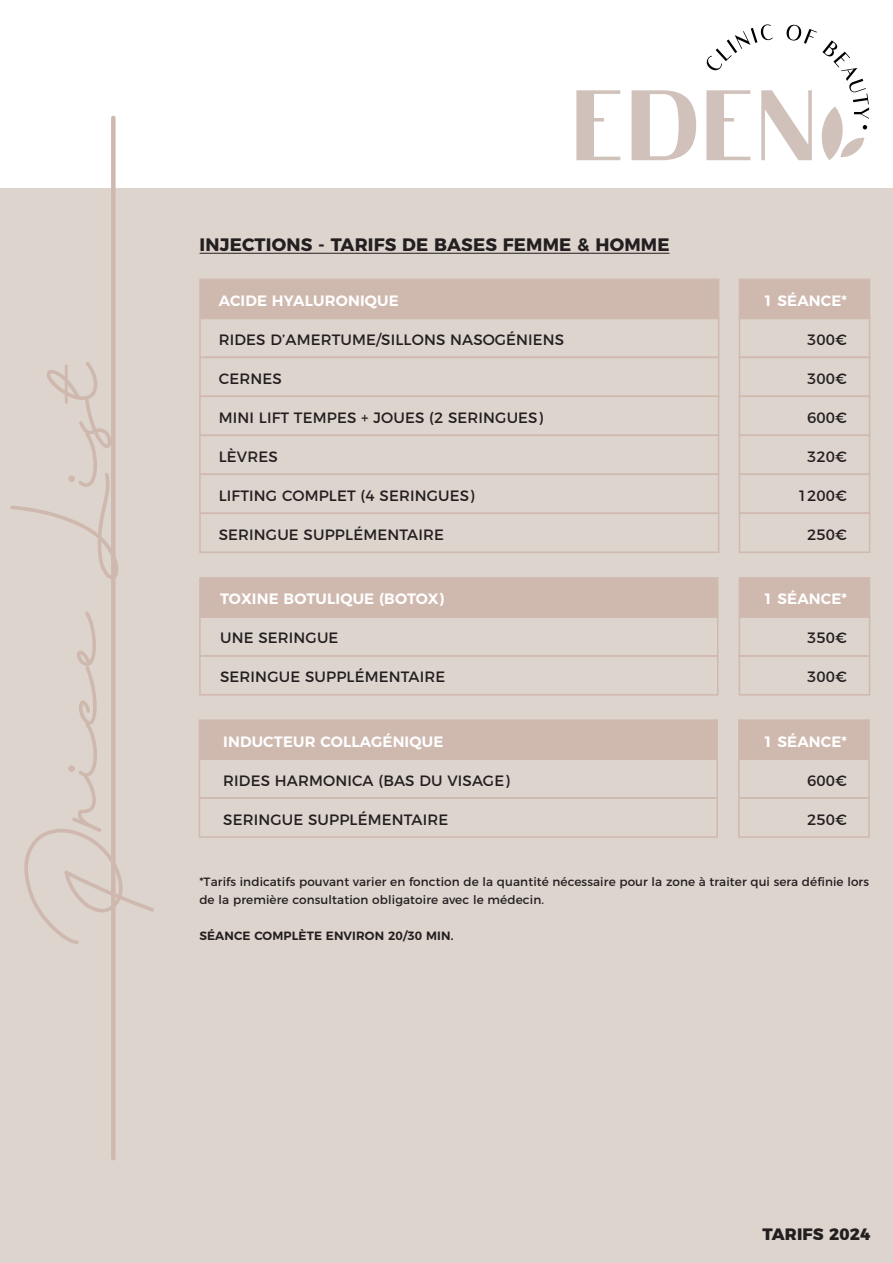
<style>
.page{position:relative;width:893px;height:1263px;background:#ddd4cd}
.page>*{position:absolute;margin:0;border:0;box-sizing:border-box;transform-origin:0 0}
.t1{font:100.5px "Monalisa";color:#cfb9af}
.t2{font:700 18px "Montserrat";letter-spacing:.01em;color:#231f20}
.t3{font:800 16.5px "Montserrat";letter-spacing:.01em;color:#231f20}
.t4{font:15px "Montserrat";letter-spacing:.01em;color:#231f20}
.t5{font:600 15px "Montserrat";letter-spacing:.01em;color:#fff}
.t6{font:12px/18px "Montserrat";letter-spacing:.01em;color:#231f20}
.t7{font:600 12px "Montserrat";letter-spacing:.01em;color:#231f20}
</style>
<div class="page">
<div style="left:0;top:0;width:893px;height:187px;background:#fff"></div>
<svg style="left:632px;top:90px;width:64px;height:70px"></svg>
<svg style="left:576px;top:90px;width:44px;height:70px"></svg>
<svg style="left:706px;top:24px;width:163px;height:136px"></svg>
<div style="left:111px;top:118px;width:5px;height:1040px;background:#cfb9af"></div>
<div style="left:199px;top:318px;width:520px;height:40px;border:2px solid #d0b9af"></div>
<div style="left:199px;top:357px;width:520px;height:40px;border:2px solid #d0b9af"></div>
<div style="left:739px;top:318px;width:131px;height:40px;border:2px solid #d0b9af"></div>
<div style="left:739px;top:357px;width:131px;height:40px;border:2px solid #d0b9af"></div>
<div style="left:199px;top:396px;width:520px;height:40px;border:2px solid #d0b9af"></div>
<div style="left:199px;top:434px;width:520px;height:41px;border:2px solid #d0b9af"></div>
<div style="left:739px;top:396px;width:131px;height:40px;border:2px solid #d0b9af"></div>
<div style="left:739px;top:434px;width:131px;height:41px;border:2px solid #d0b9af"></div>
<div style="left:199px;top:279px;width:520px;height:40px;background:#cfb9af"></div>
<div style="left:739px;top:279px;width:131px;height:40px;background:#cfb9af"></div>
<div style="left:199px;top:473px;width:520px;height:41px;border:2px solid #d0b9af"></div>
<div style="left:739px;top:473px;width:131px;height:41px;border:2px solid #d0b9af"></div>
<div style="left:199px;top:512px;width:520px;height:41px;border:2px solid #d0b9af"></div>
<div style="left:739px;top:512px;width:131px;height:41px;border:2px solid #d0b9af"></div>
<div style="left:199px;top:655px;width:519px;height:41px;border:2px solid #d0b9af"></div>
<div style="left:739px;top:616px;width:131px;height:41px;border:2px solid #d0b9af"></div>
<div style="left:739px;top:655px;width:131px;height:41px;border:2px solid #d0b9af"></div>
<div style="left:199px;top:577px;width:519px;height:41px;background:#cfb9af"></div>
<div style="left:739px;top:577px;width:131px;height:41px;background:#cfb9af"></div>
<div style="left:199px;top:797px;width:519px;height:41px;border:2px solid #d0b9af"></div>
<div style="left:738px;top:758px;width:132px;height:41px;border:2px solid #d0b9af"></div>
<div style="left:738px;top:797px;width:132px;height:41px;border:2px solid #d0b9af"></div>
<div style="left:199px;top:719px;width:519px;height:41px;background:#cfb9af;border:2px solid #d0b9af"></div>
<div style="left:738px;top:719px;width:132px;height:41px;background:#cfb9af;border:2px solid #d0b9af"></div>
<hr style="left:200px;top:253px;width:469px;height:1px;background:#231f20">
<h1 class="t1" style="left:4px;top:944px;width:589px;rotate:-90deg">Price List</h1>
<p class="t2" style="left:200px;top:230px;width:471px">INJECTIONS - TARIFS DE BASES FEMME &amp; HOMME</p>
<p class="t5" style="left:219px;top:289px;width:181px">ACIDE HYALURONIQUE</p>
<p class="t5" style="left:763px;top:289px;width:85px">1 SÉANCE*</p>
<p class="t4" style="left:219px;top:328px;width:347px">RIDES D’AMERTUME/SILLONS NASOGÉNIENS</p>
<p class="t4" style="left:219px;top:367px;width:64px">CERNES</p>
<p class="t4" style="left:219px;top:406px;width:326px">MINI LIFT TEMPES + JOUES (2 SERINGUES)</p>
<p class="t4" style="left:219px;top:445px;width:60px">LÈVRES</p>
<p class="t4" style="left:219px;top:484px;width:257px">LIFTING COMPLET (4 SERINGUES)</p>
<p class="t4" style="left:219px;top:523px;width:227px">SERINGUE SUPPLÉMENTAIRE</p>
<p class="t4" style="left:807px;top:328px;width:42px">300€</p>
<p class="t4" style="left:807px;top:367px;width:42px">300€</p>
<p class="t4" style="left:807px;top:406px;width:42px">600€</p>
<p class="t4" style="left:807px;top:445px;width:42px">320€</p>
<p class="t4" style="left:798px;top:484px;width:51px">1200€</p>
<p class="t4" style="left:807px;top:523px;width:42px">250€</p>
<p class="t5" style="left:220px;top:586px;width:225px">TOXINE BOTULIQUE (BOTOX)</p>
<p class="t5" style="left:763px;top:586px;width:85px">1 SÉANCE*</p>
<p class="t4" style="left:220px;top:625px;width:120px">UNE SERINGUE</p>
<p class="t4" style="left:220px;top:664px;width:227px">SERINGUE SUPPLÉMENTAIRE</p>
<p class="t4" style="left:807px;top:625px;width:42px">350€</p>
<p class="t4" style="left:807px;top:664px;width:42px">300€</p>
<p class="t5" style="left:223px;top:729px;width:222px">INDUCTEUR COLLAGÉNIQUE</p>
<p class="t5" style="left:763px;top:729px;width:85px">1 SÉANCE*</p>
<p class="t4" style="left:223px;top:768px;width:288px">RIDES HARMONICA (BAS DU VISAGE)</p>
<p class="t4" style="left:223px;top:807px;width:227px">SERINGUE SUPPLÉMENTAIRE</p>
<p class="t4" style="left:807px;top:769px;width:42px">600€</p>
<p class="t4" style="left:807px;top:808px;width:42px">250€</p>
<p class="t6" style="left:199px;top:871px;width:671px">*Tarifs indicatifs pouvant varier en fonction de la quantité nécessaire pour la zone à traiter qui sera définie lors de la première consultation obligatoire avec le médecin.</p>
<p class="t7" style="left:199px;top:926px;width:256px">SÉANCE COMPLÈTE ENVIRON 20/30 MIN.</p>
<p class="t3" style="left:762px;top:1221px;width:109px">TARIFS 2024</p>
</div>
